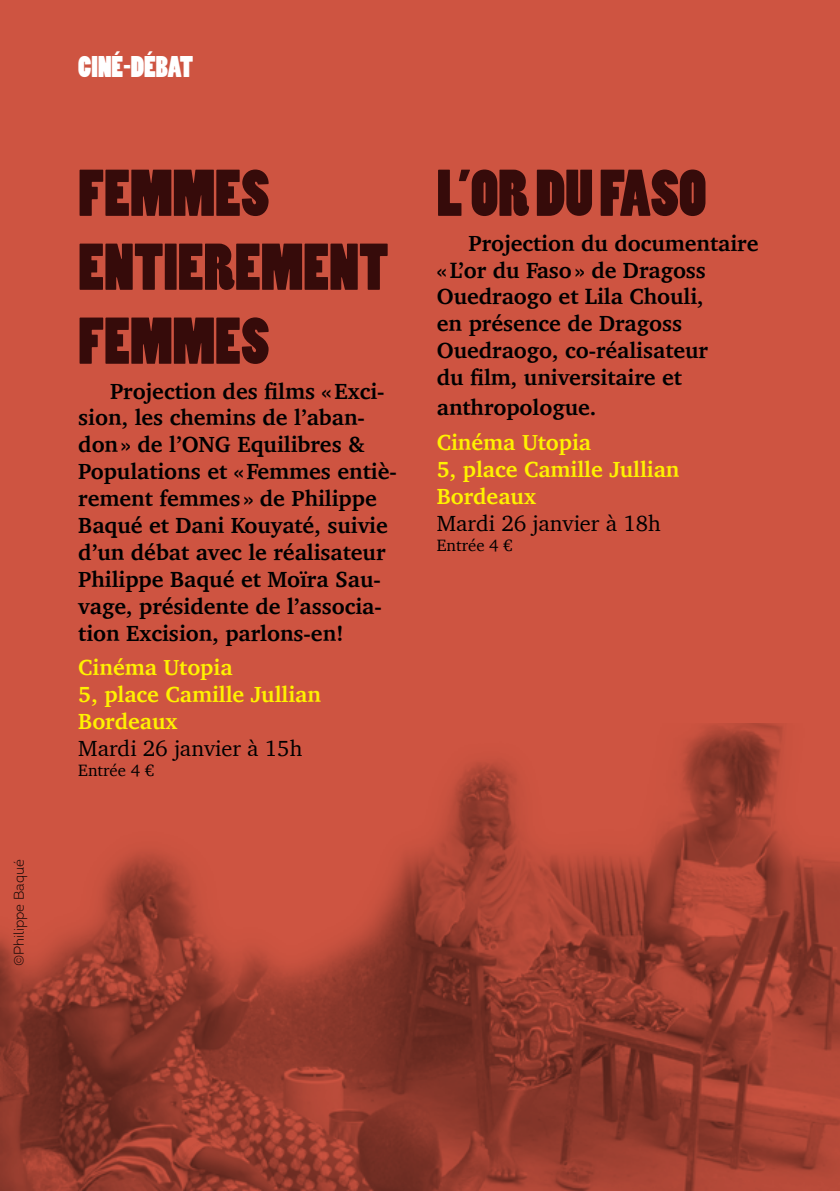
<style>
.page{position:relative;width:840px;height:1191px;background:#fff}
.page>*{position:absolute;margin:0;border:0;box-sizing:border-box;transform-origin:0 0}
.t1{font:61.6px/74px "Poplar Std";color:#360b0a}
.t2{font:28px "Poplar Std";color:#fff}
.t3{font:700 22.4px/26.8px "Charter";color:#000}
.t4{font:700 22.4px/26.8px "Charter";color:#fff200}
.t5{font:22.4px "Charter";color:#000}
.t6{font:16.8px "Charter";color:#000}
.t7{font:300 14px "Intro";color:#000}
</style>
<div class="page">
<div style="left:0;top:0;width:839px;height:1191px;background:#ce5441"></div>
<img style="left:0;top:724px;width:839px;height:467px">
<p class="t7" style="left:10px;top:966px;width:109px;rotate:-90deg">©Philippe Baqué</p>
<p class="t2" style="left:78px;top:51px;width:116px">CINÉ-DÉBAT</p>
<h1 class="t1" style="left:78px;top:159px;width:311px">FEMMES<br>ENTIEREMENT<br>FEMMES</h1>
<p class="t3" style="left:78px;top:377px;width:320px;text-indent:32px">Projection des films «Exci&shy;sion, les chemins de l’aban&shy;don» de l’ONG Equilibres &amp;<br>Populations et «Femmes entiè&shy;rement femmes » de Philippe<br>Baqué et Dani Kouyaté, suivie d’un débat avec le réalisateur<br>Philippe Baqué et Moïra Sau&shy;vage, présidente de l’associa&shy;tion Excision, parlons-en!</p>
<p class="t4" style="left:78px;top:654px;width:244px">Cinéma Utopia<br>5, place Camille Jullian<br>Bordeaux</p>
<p class="t5" style="left:78px;top:729px;width:225px">Mardi 26 janvier à 15h</p>
<p class="t6" style="left:78px;top:756px;width:77px">Entrée 4 €</p>
<h1 class="t1" style="left:436px;top:159px;width:271px">L’OR DU FASO</h1>
<p class="t3" style="left:436px;top:229px;width:323px;text-indent:32px">Projection du documentaire «L’or du Faso» de Dragoss<br>Ouedraogo et Lila Chouli,<br>en présence de Dragoss<br>Ouedraogo, co-réalisateur<br>du film, universitaire et</p>
<p class="t3" style="left:436px;top:394px;width:161px">anthropologue.</p>
<p class="t4" style="left:436px;top:429px;width:244px">Cinéma Utopia<br>5, place Camille Jullian<br>Bordeaux</p>
<p class="t5" style="left:436px;top:504px;width:225px">Mardi 26 janvier à 18h</p>
<p class="t6" style="left:436px;top:531px;width:77px">Entrée 4 €</p>
</div>
